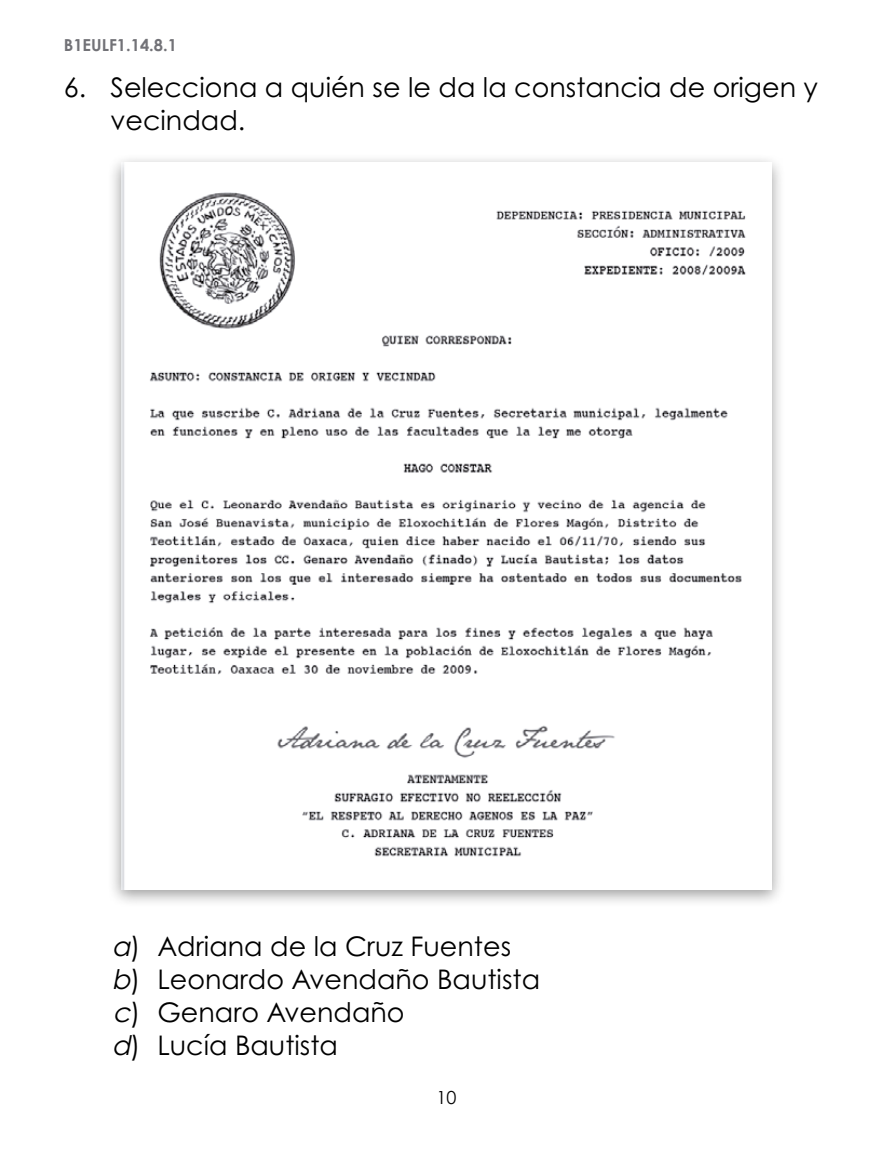
<style>
.page{position:relative;width:893px;height:1149px;background:#fff}
.page>*{position:absolute;margin:0;border:0;box-sizing:border-box;transform-origin:0 0}
.t1{font:27px/33px "Mazat Century Gothic";color:#000}
.t2{font:18px "Century Gothic";color:#000}
.t3{font:700 16.5px "Century Gothic";color:#727277}
.s1{font-style:italic}
</style>
<div class="page">
<div style="left:107px;top:153px;width:679px;height:754px;background:#000;opacity:.4"></div>
<img style="left:121px;top:163px;width:651px;height:726px">
<p class="t3" style="left:64px;top:34px;width:115px">B1EULF1.14.8.1</p>
<p class="t1" style="left:111px;top:70px;width:709px;text-indent:-47px">6. Selecciona a quién se le da la constancia de origen y vecindad.</p>
<p class="t1" style="left:112px;top:928px;width:430px"><span class="s1">a</span>) Adriana de la Cruz Fuentes <span class="s1">b</span>) Leonardo Avendaño Bautista <span class="s1">c</span>) Genaro Avendaño<br><span class="s1">d</span>) Lucía Bautista</p>
<p class="t2" style="left:436px;top:1086px;width:21px">10</p>
</div>
